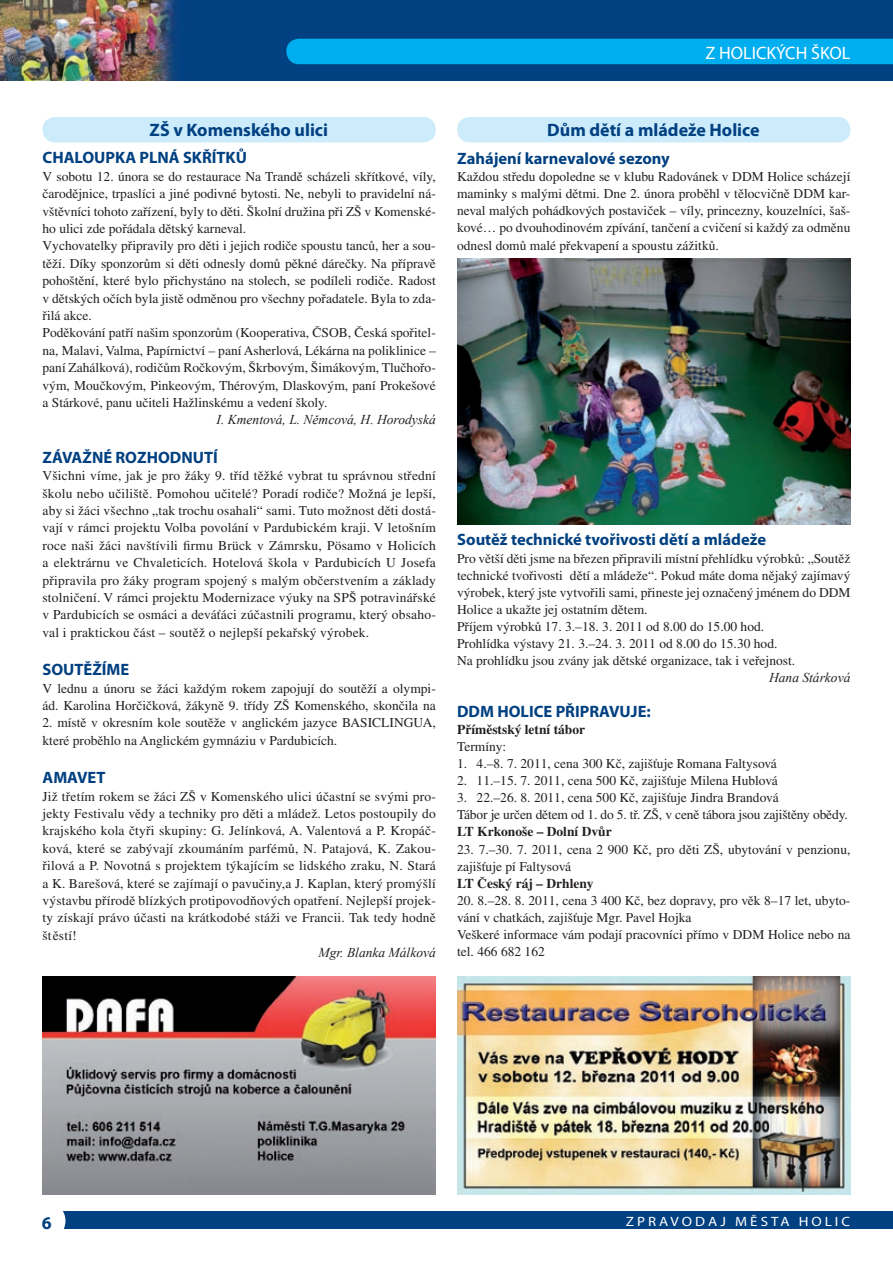
<style>
.page{position:relative;width:893px;height:1263px;background:#fff}
.page>*{position:absolute;margin:0;border:0;box-sizing:border-box;transform-origin:0 0}
.t1{font:700 18px "Myriad Pro";color:#014081}
.t2{font:18px "Myriad Pro";color:#fff}
.t3{font:700 16.5px "Myriad Pro";color:#014081}
.t4{font:13.5px/17.4px "Times CE";color:#231f20}
.t5{font:italic 13.5px "Times New Roman";color:#231f20}
.t6{font:700 13.5px "Times CE";color:#231f20}
.t7{font:13.5px "Myriad Pro";letter-spacing:.2em;color:#fff;scale:1.11 1}
</style>
<div class="page">
<div style="left:0;top:0;width:893px;height:81px;background:#014081"></div>
<div style="left:286px;top:39px;width:607px;height:25px;background:#00aeef"></div>
<div style="left:58px;top:1212px;width:835px;height:17px;background:#014081"></div>
<div style="left:26px;top:1201px;width:39px;height:40px;background:#fff;border-radius:50%"></div>
<div style="left:43px;top:117px;width:393px;height:25px;background:#ccecfb;border-radius:13px"></div>
<div style="left:457px;top:117px;width:393px;height:25px;background:#ccecfb;border-radius:13px"></div>
<img style="left:457px;top:259px;width:393px;height:265px">
<img style="left:457px;top:976px;width:393px;height:219px">
<img style="left:43px;top:976px;width:393px;height:219px">
<img style="left:0;top:0;width:177px;height:81px">
<h1 class="t2" style="left:705px;top:42px;width:147px">Z HOLICKÝCH ŠKOL</h1>
<h1 class="t1" style="left:150px;top:119px;width:180px">ZŠ v Komenského ulici</h1>
<h1 class="t1" style="left:547px;top:119px;width:214px">Dům dětí a mládeže Holice</h1>
<p class="t3" style="left:43px;top:147px;width:206px">CHALOUPKA PLNÁ SKŘÍTKŮ</p>
<p class="t4" style="left:43px;top:167px;width:395px">V sobotu 12. února se do restaurace Na Trandě scházeli skřítkové, víly, čarodějnice, trpaslíci a jiné podivné bytosti. Ne, nebyli to pravidelní ná&shy;vštěvníci tohoto zařízení, byly to děti. Školní družina při ZŠ v Komenské&shy;ho ulici zde pořádala dětský karneval.<br>Vychovatelky připravily pro děti i jejich rodiče spoustu tanců, her a sou&shy;těží. Díky sponzorům si děti odnesly domů pěkné dárečky. Na přípravě pohoštění, které bylo přichystáno na stolech, se podíleli rodiče. Radost v dětských očích byla jistě odměnou pro všechny pořadatele. Byla to zda&shy;řilá akce.<br>Poděkování patří našim sponzorům (Kooperativa, ČSOB, Česká spořitel&shy;na, Malavi, Valma, Papírnictví – paní Asherlová, Lékárna na poliklinice – paní Zahálková), rodičům Ročkovým, Škrbovým, Šimákovým, Tlučhořo&shy;vým, Moučkovým, Pinkeovým, Thérovým, Dlaskovým, paní Prokešové a Stárkové, panu učiteli Hažlinskému a vedení školy.</p>
<p class="t5" style="left:217px;top:411px;width:221px">I. Kmentová, L. Němcová, H. Horodyská</p>
<p class="t3" style="left:43px;top:446px;width:177px">ZÁVAŽNÉ ROZHODNUTÍ</p>
<p class="t4" style="left:43px;top:467px;width:395px;text-align:justify">Všichni víme, jak je pro žáky 9. tříd těžké vybrat tu správnou střední školu nebo učiliště. Pomohou učitelé? Poradí rodiče? Možná je lepší, aby si žáci všechno „tak trochu osahali“ sami. Tuto možnost děti dostá&shy;vají v rámci projektu Volba povolání v Pardubickém kraji. V letošním roce naši žáci navštívili firmu Brück v Zámrsku, Pösamo v Holicích a elektrárnu ve Chvaleticích. Hotelová škola v Pardubicích U Josefa připravila pro žáky program spojený s malým občerstvením a základy stolničení. V rámci projektu Modernizace výuky na SPŠ potravinářské v Pardubicích se osmáci a deváťáci zúčastnili programu, který obsaho&shy;val i praktickou část – soutěž o nejlepší pekařský výrobek.</p>
<p class="t3" style="left:43px;top:659px;width:88px">SOUTĚŽÍME</p>
<p class="t4" style="left:43px;top:679px;width:395px">V lednu a únoru se žáci každým rokem zapojují do soutěží a olympi&shy;ád. Karolina Horčičková, žákyně 9. třídy ZŠ Komenského, skončila na</p>
<p class="t4" style="left:43px;top:714px;width:395px">2. místě v okresním kole soutěže v anglickém jazyce BASICLINGUA, které proběhlo na Anglickém gymnáziu v Pardubicích.</p>
<p class="t3" style="left:43px;top:767px;width:65px">AMAVET</p>
<p class="t4" style="left:43px;top:787px;width:395px;text-align:justify">Již třetím rokem se žáci ZŠ v Komenského ulici účastní se svými pro&shy;jekty Festivalu vědy a techniky pro děti a mládež. Letos postoupily do krajského kola čtyři skupiny: G. Jelínková, A. Valentová a P. Kropáč&shy;ková, které se zabývají zkoumáním parfémů, N. Patajová, K. Zakou&shy;řilová a P. Novotná s projektem týkajícím se lidského zraku, N. Stará a K. Barešová, které se zajímají o pavučiny,a J. Kaplan, který promýšlí výstavbu přírodě blízkých protipovodňových opatření. Nejlepší projek&shy;ty získají právo účasti na krátkodobé stáži ve Francii. Tak tedy hodně št ěstí!</p>
<p class="t5" style="left:318px;top:943px;width:119px">Mgr. Blanka Málková</p>
<p class="t3" style="left:457px;top:148px;width:214px">Zahájení karnevalové sezony</p>
<p class="t4" style="left:457px;top:168px;width:395px;text-align:justify">Každou středu dopoledne se v klubu Radovánek v DDM Holice scházejí maminky s malými dětmi. Dne 2. února proběhl v tělocvičně DDM kar&shy;neval malých pohádkových postaviček – víly, princezny, kouzelníci, šaš&shy;kové… po dvouhodinovém zpívání, tančení a cvičení si každý za odměnu odnesl domů malé překvapení a spoustu zážitků.</p>
<p class="t3" style="left:457px;top:529px;width:310px">Soutěž technické tvořivosti dětí a mládeže</p>
<p class="t4" style="left:457px;top:549px;width:395px">Pro větší děti jsme na březen připravili místní přehlídku výrobků: „Soutěž technické tvořivosti dětí a mládeže“. Pokud máte doma nějaký zajímavý výrobek, který jste vytvořili sami, přineste jej označený jménem do DDM Holice a ukažte jej ostatním dětem.<br>Příjem výrobků 17. 3.–18. 3. 2011 od 8.00 do 15.00 hod.<br>Prohlídka výstavy 21. 3.–24. 3. 2011 od 8.00 do 15.30 hod.<br>Na prohlídku jsou zvány jak dětské organizace, tak i veřejnost.</p>
<p class="t5" style="left:769px;top:668px;width:83px">Hana Stárková</p>
<p class="t3" style="left:457px;top:700px;width:195px">DDM HOLICE PŘIPRAVUJE:</p>
<p class="t6" style="left:457px;top:721px;width:130px">Příměstský letní tábor</p>
<p class="t4" style="left:457px;top:737px;width:51px">Termíny:</p>
<p class="t4" style="left:457px;top:755px;width:321px">1. 4.–8. 7. 2011, cena 300 Kč, zajišťuje Romana Faltysová</p>
<p class="t4" style="left:457px;top:772px;width:322px">2. 11.–15. 7. 2011, cena 500 Kč, zajišťuje Milena Hublová</p>
<p class="t4" style="left:457px;top:789px;width:392px">3. 22.–26. 8. 2011, cena 500 Kč, zajišťuje Jindra Brandová<br>Tábor je určen dětem od 1. do 5. tř. ZŠ, v ceně tábora jsou zajištěny obědy.</p>
<p class="t6" style="left:457px;top:824px;width:156px">LT Krkonoše – Dolní Dvůr</p>
<p class="t4" style="left:457px;top:840px;width:395px">23. 7.–30. 7. 2011, cena 2 900 Kč, pro děti ZŠ, ubytování v penzionu, zajišťuje pí Faltysová</p>
<p class="t6" style="left:457px;top:875px;width:138px">LT Český ráj – Drhleny</p>
<p class="t4" style="left:457px;top:892px;width:395px">20. 8.–28. 8. 2011, cena 3 400 Kč, bez dopravy, pro věk 8–17 let, ubyto&shy;vání v chatkách, zajišťuje Mgr. Pavel Hojka<br>Veškeré informace vám podají pracovníci přímo v DDM Holice nebo na tel. 466 682 162</p>
<h1 class="t1" style="left:42px;top:1211px;width:11px">6</h1>
<p class="t7" style="left:626px;top:1213px;width:204px">ZPRAVODAJ MĚSTA HOLIC</p>
</div>
